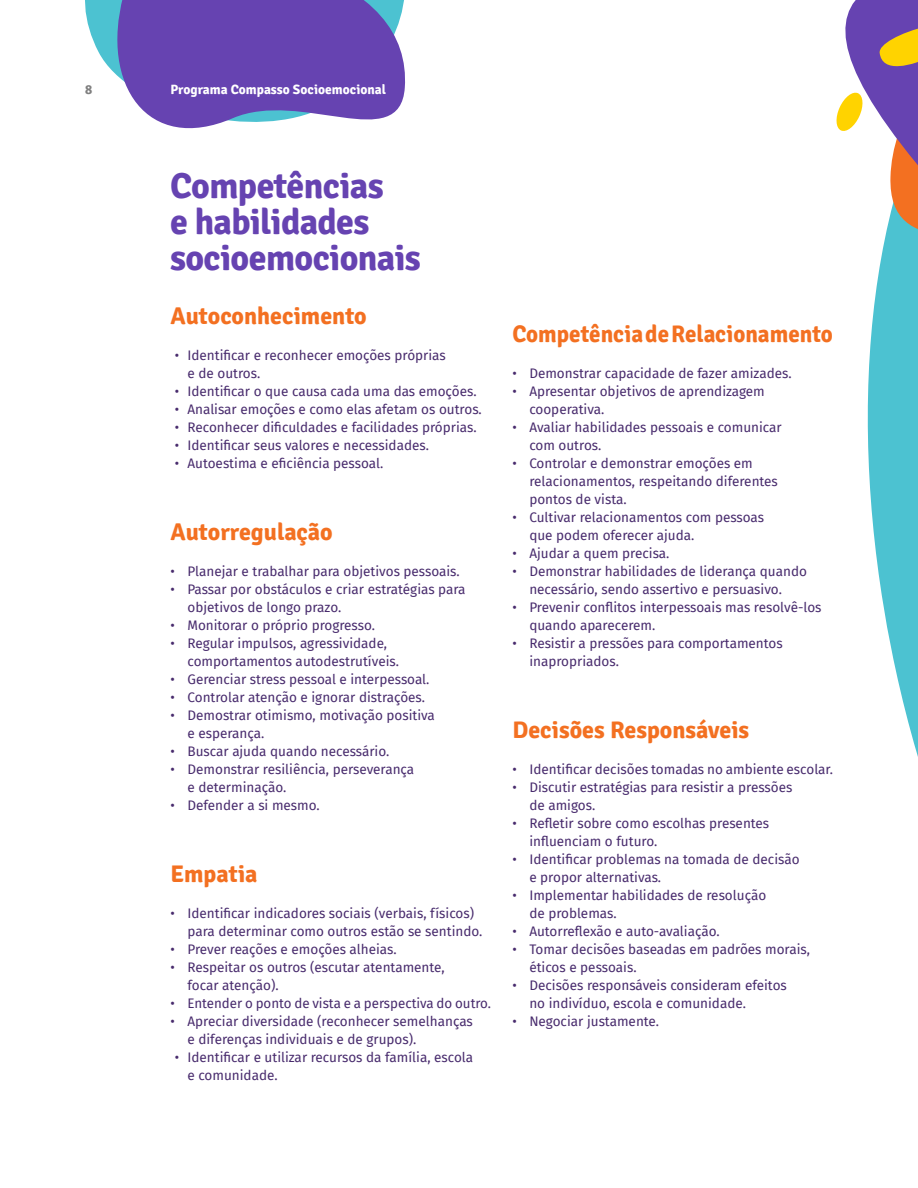
<style>
.page{position:relative;width:918px;height:1188px;background:#fff}
.page>*{position:absolute;margin:0;border:0;box-sizing:border-box;transform-origin:0 0}
.t1{font:700 36px/36px "Signika";letter-spacing:-.015em;color:#6643b1}
.t2{font:700 24px "Signika";color:#f37021}
.t3{font:700 24px "Signika";color:#f37021;scale:.96 1}
.t4{font:13.5px/18px "Fira Sans";color:#482b6d}
.t5{font:700 13.5px "Signika";color:#fff}
.t6{font:700 13.5px "Signika";color:#808080}
</style>
<div class="page">
<svg style="left:85px;top:0;width:15px;height:55px"></svg>
<svg style="left:100px;top:0;width:306px;height:129px;fill:#6643b1"></svg>
<svg style="left:867px;top:319px;width:51px;height:438px;fill:#4cc2d1"></svg>
<svg style="left:845px;top:0;width:73px;height:319px"></svg>
<svg style="left:879px;top:0;width:39px;height:300px"></svg>
<svg style="left:836px;top:91px;width:28px;height:42px"></svg>
<p class="t6" style="left:85px;top:82px;width:9px">8</p>
<p class="t5" style="left:171px;top:82px;width:217px">Programa Compasso Socioemocional</p>
<h1 class="t1" style="left:170px;top:168px;width:252px">Competências<br>e habilidades socioemocionais</h1>
<h2 class="t2" style="left:171px;top:301px;width:198px">Autoconhecimento</h2>
<p class="t4" style="left:188px;top:346px;width:260px;text-indent:-13px">• Identificar e reconhecer emoções próprias e de outros.</p>
<p class="t4" style="left:175px;top:382px;width:303px">• Identificar o que causa cada uma das emoções.</p>
<p class="t4" style="left:175px;top:400px;width:309px">• Analisar emoções e como elas afetam os outros.</p>
<p class="t4" style="left:175px;top:418px;width:303px">• Reconhecer dificuldades e facilidades próprias.</p>
<p class="t4" style="left:175px;top:436px;width:256px">• Identificar seus valores e necessidades.</p>
<p class="t4" style="left:175px;top:454px;width:210px">• Autoestima e eficiência pessoal.</p>
<h2 class="t2" style="left:171px;top:517px;width:164px">Autorregulação</h2>
<p class="t4" style="left:171px;top:562px;width:291px">• Planejar e trabalhar para objetivos pessoais.</p>
<p class="t4" style="left:188px;top:580px;width:280px;text-indent:-17px">• Passar por obstáculos e criar estratégias para objetivos de longo prazo.</p>
<p class="t4" style="left:171px;top:616px;width:206px">• Monitorar o próprio progresso.</p>
<p class="t4" style="left:188px;top:634px;width:213px;text-indent:-17px">• Regular impulsos, agressividade, comportamentos autodestrutíveis.</p>
<p class="t4" style="left:171px;top:670px;width:261px">• Gerenciar stress pessoal e interpessoal.</p>
<p class="t4" style="left:171px;top:688px;width:256px">• Controlar atenção e ignorar distrações.</p>
<p class="t4" style="left:188px;top:706px;width:249px;text-indent:-17px">• Demostrar otimismo, motivação positiva e esperança.</p>
<p class="t4" style="left:171px;top:742px;width:220px">• Buscar ajuda quando necessário.</p>
<p class="t4" style="left:188px;top:760px;width:228px;text-indent:-17px">• Demonstrar resiliência, perseverança e determinação.</p>
<p class="t4" style="left:171px;top:796px;width:151px">• Defender a si mesmo.</p>
<h2 class="t2" style="left:171px;top:859px;width:89px">Empatia</h2>
<p class="t4" style="left:188px;top:904px;width:296px;text-indent:-17px">• Identificar indicadores sociais (verbais, físicos) para determinar como outros estão se sentindo.</p>
<p class="t4" style="left:171px;top:940px;width:228px">• Prever reações e emoções alheias.</p>
<p class="t4" style="left:188px;top:958px;width:259px;text-indent:-17px">• Respeitar os outros (escutar atentamente, focar atenção).</p>
<p class="t4" style="left:171px;top:994px;width:322px">• Entender o ponto de vista e a perspectiva do outro.</p>
<p class="t4" style="left:188px;top:1012px;width:287px;text-indent:-17px">• Apreciar diversidade (reconhecer semelhanças e diferenças individuais e de grupos).</p>
<p class="t4" style="left:188px;top:1048px;width:287px;text-indent:-13px">• Identificar e utilizar recursos da família, escola e comunidade.</p>
<h2 class="t3" style="left:512px;top:319px;width:335px">Competência de Relacionamento</h2>
<p class="t4" style="left:512px;top:364px;width:281px">• Demonstrar capacidade de fazer amizades.</p>
<p class="t4" style="left:529px;top:382px;width:237px;text-indent:-17px">• Apresentar objetivos de aprendizagem cooperativa.</p>
<p class="t4" style="left:529px;top:418px;width:254px;text-indent:-17px">• Avaliar habilidades pessoais e comunicar com outros.</p>
<p class="t4" style="left:529px;top:454px;width:250px;text-indent:-17px">• Controlar e demonstrar emoções em relacionamentos, respeitando diferentes pontos de vista.</p>
<p class="t4" style="left:529px;top:508px;width:236px;text-indent:-17px">• Cultivar relacionamentos com pessoas que podem oferecer ajuda.</p>
<p class="t4" style="left:512px;top:544px;width:159px">• Ajudar a quem precisa.</p>
<p class="t4" style="left:512px;top:562px;width:296px;text-align:center">• Demonstrar habilidades de liderança quando necessário, sendo assertivo e persuasivo.</p>
<p class="t4" style="left:529px;top:598px;width:294px;text-indent:-17px">• Prevenir conflitos interpessoais mas resolvê-los quando aparecerem.</p>
<p class="t4" style="left:529px;top:634px;width:255px;text-indent:-17px">• Resistir a pressões para comportamentos inapropriados.</p>
<h2 class="t2" style="left:512px;top:715px;width:238px">Decisões Responsáveis</h2>
<p class="t4" style="left:512px;top:760px;width:322px">• Identificar decisões tomadas no ambiente escolar.</p>
<p class="t4" style="left:529px;top:778px;width:265px;text-indent:-17px">• Discutir estratégias para resistir a pressões de amigos.</p>
<p class="t4" style="left:529px;top:814px;width:241px;text-indent:-17px">• Refletir sobre como escolhas presentes influenciam o futuro.</p>
<p class="t4" style="left:529px;top:850px;width:272px;text-indent:-17px">• Identificar problemas na tomada de decisão e propor alternativas.</p>
<p class="t4" style="left:529px;top:886px;width:238px;text-indent:-17px">• Implementar habilidades de resolução de problemas.</p>
<p class="t4" style="left:512px;top:922px;width:209px">• Autorreflexão e auto-avaliação.</p>
<p class="t4" style="left:529px;top:940px;width:282px;text-indent:-17px">• Tomar decisões baseadas em padrões morais, éticos e pessoais.</p>
<p class="t4" style="left:529px;top:976px;width:259px;text-indent:-17px">• Decisões responsáveis consideram efeitos no indivíduo, escola e comunidade.</p>
<p class="t4" style="left:512px;top:1012px;width:148px">• Negociar justamente.</p>
</div>
